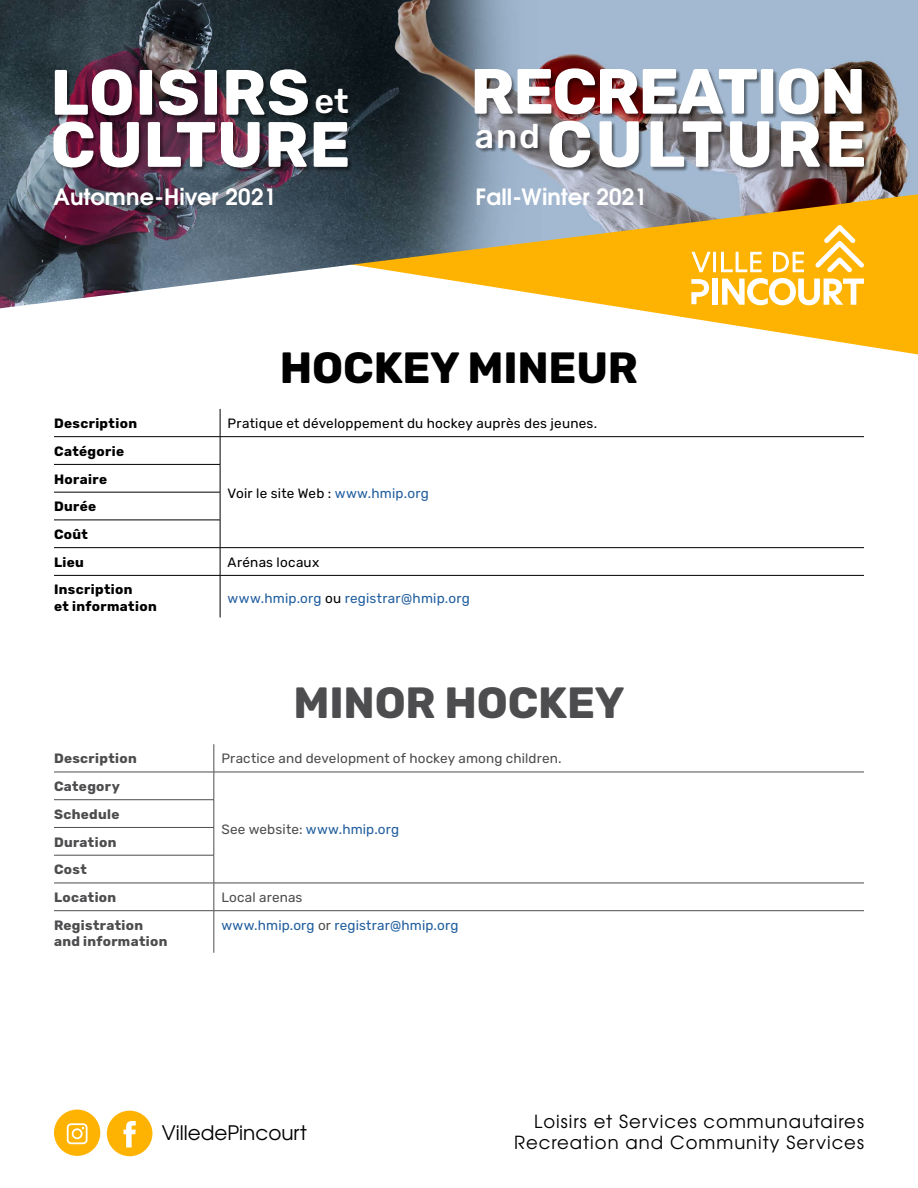
<style>
.page{position:relative;width:918px;height:1188px;background:#fff}
.page>*{position:absolute;margin:0;border:0;box-sizing:border-box;transform-origin:0 0}
.t1{font:700 64.95px "Rubik";letter-spacing:.05em;color:#fff}
.t2{font:700 63.9px/52.1px "Rubik";color:#fff}
.t3{font:700 63.9px "Rubik";letter-spacing:-.025em;color:#fff}
.t4{font:700 43.5px "Rubik";letter-spacing:-.005em;color:#000}
.t5{font:700 43.5px "Rubik";letter-spacing:-.005em;color:#4d4d4f}
.t6{font:500 34.05px "Rubik";color:#fff}
.t7{font:700 22.35px "Te X Gyre Adventor";letter-spacing:.01em;color:#fff}
.t8{font:19.95px "Te X Gyre Adventor";color:#000}
.t9{font:18px/21.6px "Te X Gyre Adventor";letter-spacing:.055em;color:#000;text-align:right}
.t10{font:13.5px "Rubik";letter-spacing:.015em;color:#215e9e}
.t11{font:13.5px "Rubik";letter-spacing:.015em;color:#000}
.t12{font:700 13.5px/27.8px "Rubik";letter-spacing:.025em;color:#4d4d4f}
.t13{font:700 13.5px/27.8px "Rubik";letter-spacing:.03em;color:#000}
.t14{font:13.5px "Rubik";letter-spacing:.01em;color:#4d4d4f}
.s1{color:#215e9e}
.s2{color:#000}
.s3{color:#4d4d4f}
</style>
<div class="page">
<hr style="left:54px;top:464px;width:166px;height:1px;background:#000">
<hr style="left:54px;top:492px;width:166px;height:1px;background:#000">
<hr style="left:54px;top:520px;width:166px;height:1px;background:#000">
<hr style="left:54px;top:547px;width:166px;height:1px;background:#000">
<hr style="left:220px;top:547px;width:644px;height:1px;background:#000">
<svg style="left:220px;top:409px;width:1px;height:166px"></svg>
<hr style="left:220px;top:576px;width:1px;height:41px;background:#000">
<hr style="left:54px;top:436px;width:166px;height:1px;background:#000">
<hr style="left:220px;top:436px;width:644px;height:1px;background:#000">
<hr style="left:54px;top:575px;width:166px;height:1px;background:#000">
<hr style="left:220px;top:575px;width:644px;height:1px;background:#000">
<hr style="left:54px;top:772px;width:160px;height:1px;background:#4d4d4f">
<hr style="left:214px;top:772px;width:650px;height:1px;background:#4d4d4f">
<hr style="left:54px;top:799px;width:160px;height:1px;background:#4d4d4f">
<hr style="left:54px;top:827px;width:160px;height:1px;background:#4d4d4f">
<hr style="left:54px;top:855px;width:160px;height:1px;background:#4d4d4f">
<hr style="left:54px;top:883px;width:160px;height:1px;background:#4d4d4f">
<hr style="left:214px;top:883px;width:650px;height:1px;background:#4d4d4f">
<svg style="left:214px;top:744px;width:1px;height:166px"></svg>
<hr style="left:54px;top:910px;width:160px;height:1px;background:#4d4d4f">
<hr style="left:214px;top:910px;width:650px;height:1px;background:#4d4d4f">
<hr style="left:214px;top:911px;width:1px;height:42px;background:#4d4d4f">
<svg style="left:638px;top:310px;width:280px;height:44px"></svg>
<svg style="left:0;top:0;width:918px;height:310px;background:#7f7d71"></svg>
<div style="left:56px;top:70px;width:257px;height:50px;background:#000;opacity:.45"></div>
<div style="left:54px;top:122px;width:299px;height:50px;background:#000;opacity:.45"></div>
<div style="left:316px;top:89px;width:37px;height:30px;background:#10191e"></div>
<svg style="left:107px;top:1111px;width:45px;height:45px"></svg>
<svg style="left:54px;top:1110px;width:46px;height:46px"></svg>
<div style="left:475px;top:69px;width:392px;height:50px;background:#000;opacity:.45"></div>
<div style="left:550px;top:121px;width:320px;height:51px;background:#000;opacity:.45"></div>
<div style="left:477px;top:124px;width:66px;height:29px;background:#000;opacity:.45"></div>
<svg style="left:691px;top:225px;width:173px;height:80px"></svg>
<h2 class="t2" style="left:50px;top:68px;width:301px">LOISIRS<br>CULTURE</h2>
<h3 class="t6" style="left:314px;top:82px;width:36px">et</h3>
<h2 class="t3" style="left:470px;top:54px;width:397px">RECREATION</h2>
<h1 class="t1" style="left:475px;top:106px;width:393px"><sup>and</sup>CULTURE</h1>
<h3 class="t7" style="left:54px;top:178px;width:224px">Automne-Hiver 2021</h3>
<h3 class="t7" style="left:476px;top:178px;width:173px">Fall-Winter 2021</h3>
<h3 class="t4" style="left:280px;top:342px;width:360px">HOCKEY MINEUR</h3>
<p class="t13" style="left:54px;top:410px;width:85px">Description</p>
<p class="t11" style="left:228px;top:416px;width:371px">Pratique et développement du hockey auprès des jeunes.</p>
<p class="t13" style="left:54px;top:438px;width:72px">Catégorie</p>
<p class="t11" style="left:228px;top:486px;width:203px">Voir le site Web : <span class="s1">www.hmip.org</span></p>
<p class="t13" style="left:54px;top:465px;width:55px">Horaire<br>Durée<br>Coût<br>Lieu</p>
<p class="t11" style="left:228px;top:554px;width:93px">Arénas locaux</p>
<p class="t13" style="left:54px;top:582px;width:104px;line-height:16.5px">Inscription<br>et information</p>
<p class="t10" style="left:228px;top:590px;width:244px">www.hmip.org <span class="s2">ou</span> registrar@hmip.org</p>
<h3 class="t5" style="left:294px;top:677px;width:332px">MINOR HOCKEY</h3>
<p class="t12" style="left:54px;top:745px;width:84px">Description</p>
<p class="t14" style="left:221px;top:751px;width:342px">Practice and development of hockey among children.</p>
<p class="t12" style="left:54px;top:773px;width:67px">Category</p>
<p class="t10" style="left:221px;top:821px;width:179px"><span class="s3">See website:</span> www.hmip.org</p>
<p class="t12" style="left:54px;top:801px;width:67px">Schedule<br>Duration<br>Cost<br>Location</p>
<p class="t14" style="left:221px;top:890px;width:83px">Local arenas</p>
<p class="t12" style="left:54px;top:917px;width:115px;line-height:16.5px">Registration and information</p>
<p class="t10" style="left:221px;top:917px;width:239px">www.hmip.org <span class="s3">or</span> registrar@hmip.org</p>
<h3 class="t8" style="left:162px;top:1116px;width:147px">VilledePincourt</h3>
<h3 class="t9" style="left:514px;top:1109px;width:351px">Loisirs et Services communautaires<br>Recreation and Community Services</h3>
</div>
